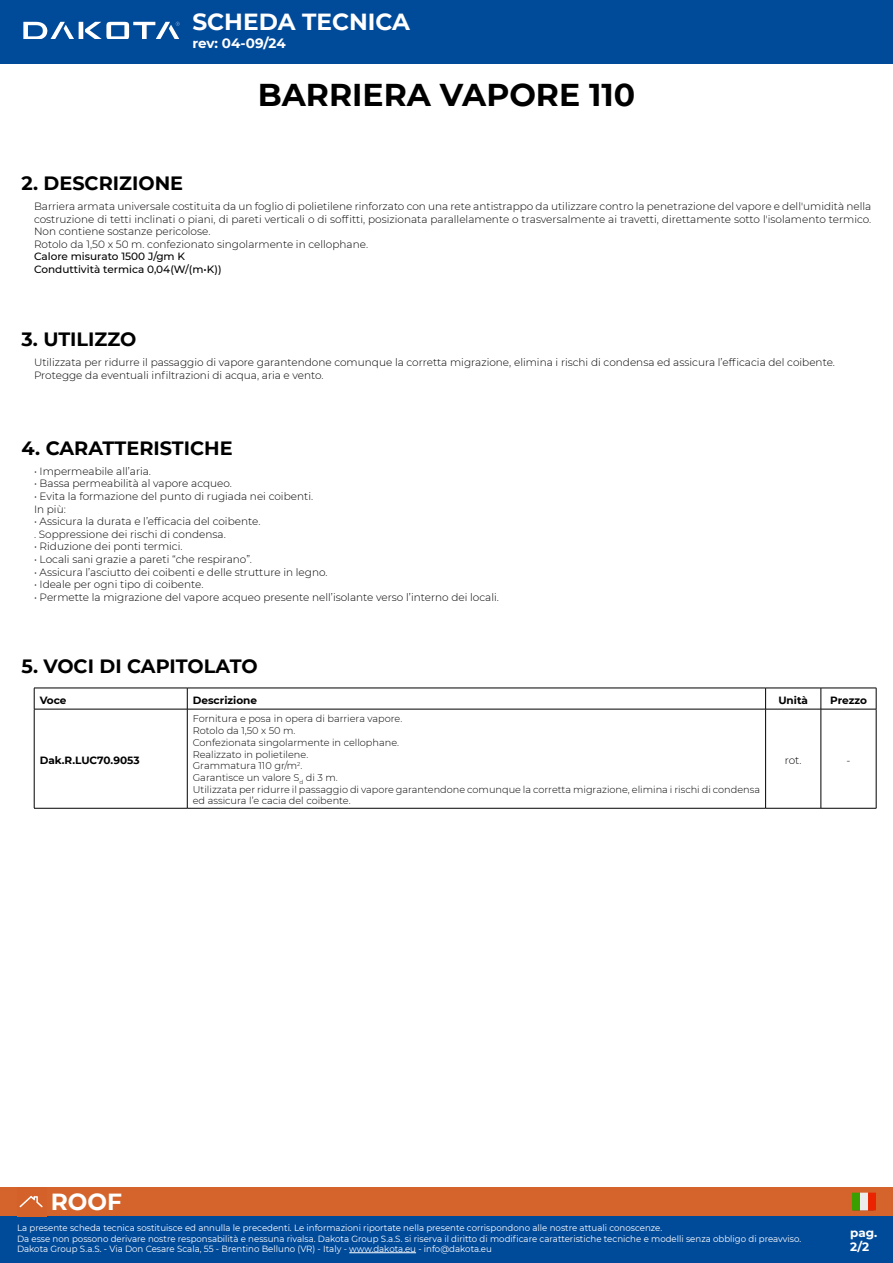
<style>
.page{position:relative;width:893px;height:1263px;background:#fff}
.page>*{position:absolute;margin:0;border:0;box-sizing:border-box;transform-origin:0 0}
.t1{font:700 31.5px "Montserrat";color:#000}
.t2{font:700 23.25px "Montserrat";color:#fff}
.t3{font:700 19.2px "Montserrat";color:#000}
.t4{font:700 13.5px "Montserrat";letter-spacing:-.01em;color:#fff}
.t5{font:700 12px/14.4px "Montserrat";color:#fff}
.t6{font:300 10.5px/12.6px "Montserrat";color:#000}
.t7{font:500 10.5px/12.6px "Montserrat";color:#000}
.t8{font:700 10.5px "Montserrat";color:#000}
.t9{font:300 9.75px/11.7px "Montserrat";color:#000}
.t10{font:9px/10.5px "Montserrat";color:#fff;scale:.96 1}
</style>
<div class="page">
<div style="left:0;top:0;width:893px;height:64px;background:#004a9a"></div>
<div style="left:0;top:1216px;width:893px;height:47px;background:#004a9a"></div>
<div style="left:0;top:1187px;width:893px;height:29px;background:#d4642b"></div>
<svg style="left:20px;top:1196px;width:23px;height:11px"></svg>
<svg style="left:852px;top:1193px;width:24px;height:17px"></svg>
<hr style="left:349px;top:1252px;width:67px;height:1px;background:#fff">
<hr style="left:79px;top:22px;width:4px;height:17px;background:#fff">
<svg style="left:23px;top:22px;width:51px;height:17px"></svg>
<svg style="left:85px;top:22px;width:95px;height:17px"></svg>
<hr style="left:34px;top:688px;width:153px;height:1px;background:#000">
<svg style="left:34px;top:688px;width:1px;height:21px"></svg>
<hr style="left:187px;top:688px;width:579px;height:1px;background:#000">
<svg style="left:187px;top:688px;width:1px;height:21px"></svg>
<hr style="left:766px;top:688px;width:55px;height:1px;background:#000">
<svg style="left:765px;top:688px;width:1px;height:21px"></svg>
<hr style="left:821px;top:688px;width:55px;height:1px;background:#000">
<svg style="left:821px;top:688px;width:1px;height:21px"></svg>
<svg style="left:876px;top:688px;width:1px;height:21px"></svg>
<hr style="left:34px;top:709px;width:153px;height:1px;background:#000">
<hr style="left:34px;top:709px;width:1px;height:99px;background:#000">
<hr style="left:187px;top:709px;width:579px;height:1px;background:#000">
<hr style="left:187px;top:709px;width:1px;height:99px;background:#000">
<hr style="left:766px;top:709px;width:55px;height:1px;background:#000">
<hr style="left:765px;top:709px;width:1px;height:99px;background:#000">
<hr style="left:821px;top:709px;width:55px;height:1px;background:#000">
<hr style="left:821px;top:709px;width:1px;height:99px;background:#000">
<hr style="left:876px;top:709px;width:1px;height:99px;background:#000">
<hr style="left:34px;top:808px;width:153px;height:1px;background:#000">
<hr style="left:187px;top:808px;width:579px;height:1px;background:#000">
<hr style="left:766px;top:808px;width:55px;height:1px;background:#000">
<hr style="left:821px;top:808px;width:55px;height:1px;background:#000">
<h2 class="t2" style="left:192px;top:5px;width:219px">SCHEDA TECNICA</h2>
<p class="t4" style="left:192px;top:34px;width:95px">rev: 04-09/24</p>
<h3 class="t3" style="left:22px;top:169px;width:163px">2. DESCRIZIONE</h3>
<h1 class="t1" style="left:258px;top:72px;width:379px">BARRIERA VAPORE 110</h1>
<p class="t6" style="left:34px;top:200px;width:839px">Barriera armata universale costituita da un foglio di polietilene rinforzato con una rete antistrappo da utilizzare contro la penetrazione del vapore e dell'umidità nella costruzione di tetti inclinati o piani, di pareti verticali o di soffitti, posizionata parallelamente o trasversalmente ai travetti, direttamente sotto l'isolamento termico.<br>Non contiene sostanze pericolose.<br>Rotolo da 1,50 x 50 m. confezionato singolarmente in cellophane.</p>
<p class="t7" style="left:34px;top:250px;width:189px">Calore misurato 1500 J/gm K<br>Conduttività termica 0,04(W/(m•K))</p>
<h3 class="t3" style="left:22px;top:326px;width:116px">3. UTILIZZO</h3>
<p class="t6" style="left:34px;top:356px;width:802px">Utilizzata per ridurre il passaggio di vapore garantendone comunque la corretta migrazione, elimina i rischi di condensa ed assicura l’efficacia del coibente.<br>Protegge da eventuali infiltrazioni di acqua, aria e vento.</p>
<h3 class="t3" style="left:22px;top:434px;width:213px">4. CARATTERISTICHE</h3>
<p class="t6" style="left:34px;top:464px;width:118px">• Impermeabile all’aria.</p>
<p class="t6" style="left:34px;top:477px;width:199px">• Bassa permeabilità al vapore acqueo.</p>
<p class="t6" style="left:34px;top:490px;width:281px">• Evita la formazione del punto di rugiada nei coibenti.<br>In più:</p>
<p class="t6" style="left:34px;top:515px;width:228px">• Assicura la durata e l’efficacia del coibente. . Soppressione dei rischi di condensa.</p>
<p class="t6" style="left:34px;top:540px;width:150px">• Riduzione dei ponti termici.</p>
<p class="t6" style="left:34px;top:553px;width:219px">• Locali sani grazie a pareti “che respirano”.</p>
<p class="t6" style="left:34px;top:565px;width:295px">• Assicura l’asciutto dei coibenti e delle strutture in legno.</p>
<p class="t6" style="left:34px;top:578px;width:171px">• Ideale per ogni tipo di coibente.</p>
<p class="t6" style="left:34px;top:590px;width:466px">• Permette la migrazione del vapore acqueo presente nell’isolante verso l’interno dei locali.</p>
<h3 class="t3" style="left:22px;top:652px;width:238px">5. VOCI DI CAPITOLATO</h3>
<p class="t8" style="left:40px;top:692px;width:28px">Voce</p>
<p class="t8" style="left:193px;top:692px;width:66px">Descrizione</p>
<p class="t8" style="left:778px;top:692px;width:31px">Unità</p>
<p class="t8" style="left:830px;top:692px;width:38px">Prezzo</p>
<p class="t8" style="left:40px;top:752px;width:101px">Dak.R.LUC70.9053</p>
<p class="t9" style="left:193px;top:713px;width:569px">Fornitura e posa in opera di barriera vapore.<br>Rotolo da 1,50 x 50 m.<br>Confezionata singolarmente in cellophane.<br>Realizzato in polietilene.<br>Grammatura 110 gr/m<sup>2</sup>.<br>Garantisce un valore S<sub>d</sub> di 3 m.<br>Utilizzata per ridurre il passaggio di vapore garantendone comunque la corretta migrazione, elimina i rischi di condensa ed assicura l’e cacia del coibente.</p>
<p class="t6" style="left:785px;top:753px;width:18px">rot.</p>
<p class="t6" style="left:846px;top:753px;width:6px">-</p>
<h2 class="t2" style="left:51px;top:1184px;width:73px">ROOF</h2>
<p class="t10" style="left:17px;top:1222px;width:818px">La presente scheda tecnica sostituisce ed annulla le precedenti. Le informazioni riportate nella presente corrispondono alle nostre attuali conoscenze.<br>Da esse non possono derivare nostre responsabilità e nessuna rivalsa. Dakota Group S.a.S. si riserva il diritto di modificare caratteristiche tecniche e modelli senza obbligo di preavviso.<br>Dakota Group S.a.S. - Via Don Cesare Scala, 55 - Brentino Belluno (VR) - Italy - www.dakota.eu - info@dakota.eu</p>
<p class="t5" style="left:850px;top:1225px;width:29px">pag.<br>2/2</p>
</div>
